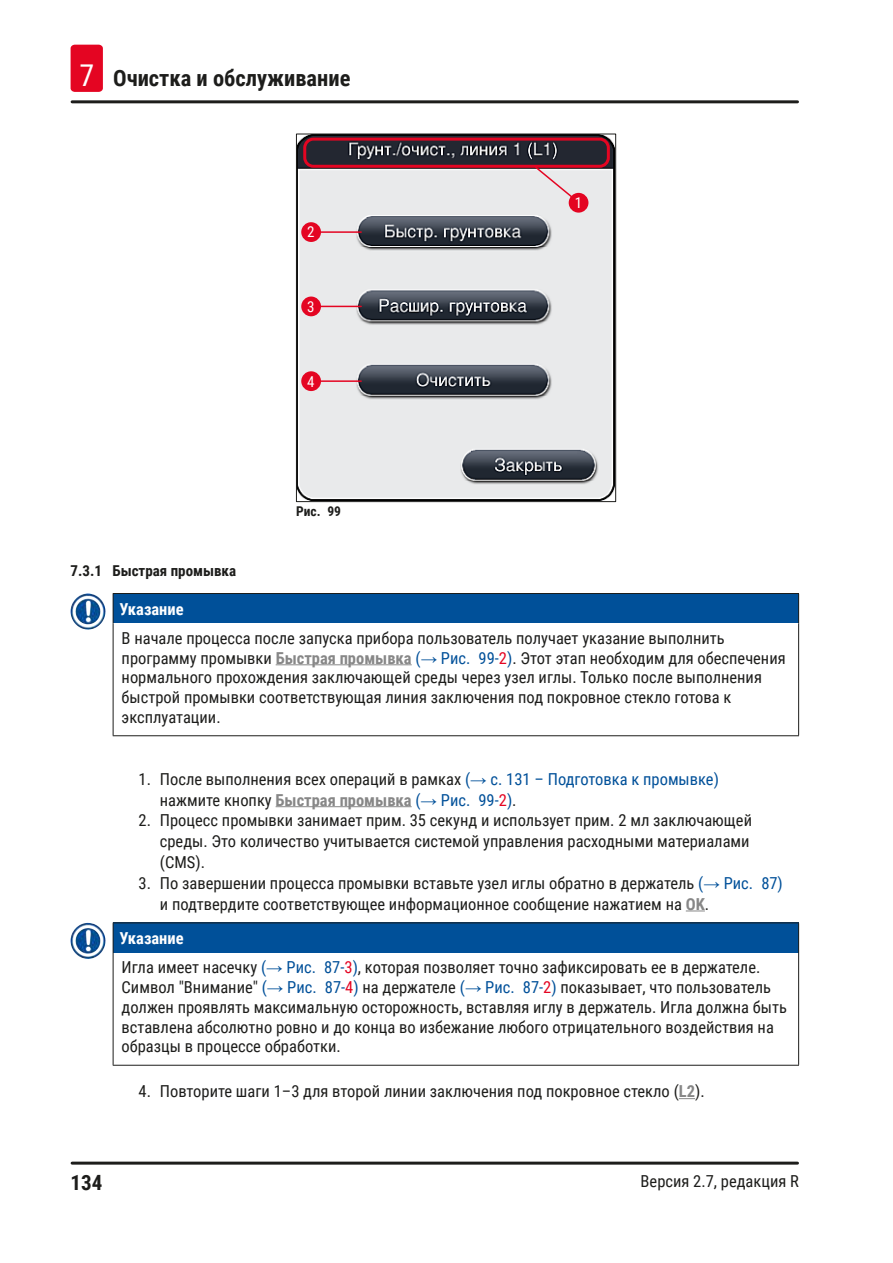
<style>
.page{position:relative;width:893px;height:1263px;background:#fff}
.page>*{position:absolute;margin:0;border:0;box-sizing:border-box;transform-origin:0 0}
.t1{font:700 22.5px "Roboto Condensed";color:#1d1d1b}
.t2{font:700 21px "Roboto Condensed";color:#1d1d1b}
.Source_of_danger{font:16.5px/19.8px "Roboto Condensed";color:#1d1d1b}
.Signalword__no_use_a{font:700 16.5px "Roboto Condensed";color:#fff}
.t3{font:700 15px "Roboto Condensed";color:#1d1d1b}
.t4{font:15px "Roboto Condensed";color:#fff}
.t5{font:700 13.5px "Roboto Condensed";color:#1d1d1b}
.s1{font-weight:400;font-size:30px;color:#fff}
.s2{font-weight:700;color:#878787}
.s3{color:#005099}
.s4{font-family:"Arial";color:#005099}
.s5{color:#e40522}
</style>
<div class="page">
<hr style="left:72px;top:1161px;width:725px;height:3px;background:#1d1d1b">
<hr style="left:72px;top:100px;width:725px;height:3px;background:#1d1d1b">
<div style="left:71px;top:45px;width:32px;height:47px;background:#e40522;border-radius:4px"></div>
<hr style="left:276px;top:806px;width:136px;height:1px;background:#878787">
<svg style="left:686px;top:910px;width:19px;height:1px"></svg>
<svg style="left:679px;top:1098px;width:16px;height:1px"></svg>
<img style="left:298px;top:136px;width:316px;height:364px">
<hr style="left:320px;top:231px;width:41px;height:2px;background:#e40522">
<hr style="left:320px;top:306px;width:41px;height:1px;background:#e40522">
<hr style="left:320px;top:380px;width:41px;height:2px;background:#e40522">
<div style="left:301px;top:222px;width:20px;height:20px;background:#e40522;border-radius:50%"></div>
<div style="left:301px;top:297px;width:20px;height:19px;background:#e40522;border-radius:50%"></div>
<div style="left:301px;top:371px;width:20px;height:20px;background:#e40522;border-radius:50%"></div>
<div style="left:569px;top:193px;width:19px;height:20px;background:#e40522;border-radius:50%"></div>
<div style="left:303px;top:138px;width:307px;height:30px;border:3px solid #e40522;border-radius:9px"></div>
<svg style="left:534px;top:165px;width:40px;height:34px"></svg>
<div style="left:296px;top:134px;width:320px;height:368px;border:1px solid #1d1d1b"></div>
<div style="left:113px;top:593px;width:686px;height:30px;background:#005099"></div>
<svg style="left:113px;top:594px;width:1px;height:29px"></svg>
<hr style="left:113px;top:623px;width:1px;height:112px;background:#1d1d1b">
<hr style="left:798px;top:623px;width:1px;height:112px;background:#1d1d1b">
<hr style="left:113px;top:735px;width:686px;height:1px;background:#1d1d1b">
<hr style="left:113px;top:593px;width:686px;height:1px;background:#1d1d1b">
<svg style="left:798px;top:594px;width:1px;height:29px"></svg>
<img style="left:71px;top:593px;width:26px;height:37px">
<hr style="left:276px;top:664px;width:136px;height:1px;background:#878787">
<div style="left:113px;top:923px;width:686px;height:30px;background:#005099"></div>
<hr style="left:113px;top:923px;width:1px;height:30px;background:#1d1d1b">
<hr style="left:113px;top:953px;width:1px;height:112px;background:#1d1d1b">
<hr style="left:798px;top:953px;width:1px;height:112px;background:#1d1d1b">
<hr style="left:113px;top:1065px;width:686px;height:1px;background:#1d1d1b">
<hr style="left:113px;top:922px;width:686px;height:1px;background:#1d1d1b">
<hr style="left:798px;top:923px;width:1px;height:30px;background:#1d1d1b">
<img style="left:71px;top:923px;width:26px;height:36px">
<h1 class="t1" style="left:79px;top:63px;width:273px"><span class="s1">7</span> Очистка и обслуживание</h1>
<p class="t4" style="left:307px;top:222px;width:9px">2</p>
<p class="t4" style="left:307px;top:296px;width:9px">3</p>
<p class="t4" style="left:307px;top:371px;width:9px">4</p>
<p class="t5" style="left:296px;top:502px;width:46px">Рис. 99</p>
<p class="t4" style="left:575px;top:192px;width:9px">1</p>
<p class="t3" style="left:71px;top:560px;width:167px">7.3.1 Быстрая промывка</p>
<p class="Signalword__no_use_a" style="left:119px;top:598px;width:66px">Указание</p>
<p class="Source_of_danger" style="left:122px;top:627px;width:666px">В начале процесса после запуска прибора пользователь получает указание выполнить программу промывки <span class="s2">Быстрая промывка</span> <span class="s3">(</span><span class="s4">→</span> <span class="s3">Рис. 99‑</span><span class="s5">2</span><span class="s3">)</span>. Этот этап необходим для обеспечения нормального прохождения заключающей среды через узел иглы. Только после выполнения быстрой промывки соответствующая линия заключения под покровное стекло готова к эксплуатации.</p>
<p class="Source_of_danger" style="left:160px;top:768px;width:561px;line-height:20.9px;text-indent:-21px">1. После выполнения всех операций в рамках <span class="s3">(</span><span class="s4">→</span> <span class="s3">с. 131 – Подготовка к промывке) </span>нажмите кнопку <span class="s2">Быстрая промывка</span> <span class="s3">(</span><span class="s4">→</span> <span class="s3">Рис. 99‑</span><span class="s5">2</span><span class="s3">)</span>.</p>
<p class="Source_of_danger" style="left:160px;top:809px;width:594px;line-height:20.9px;text-indent:-21px">2. Процесс промывки занимает прим. 35 секунд и использует прим. 2 мл заключающей среды. Это количество учитывается системой управления расходными материалами (CMS).</p>
<p class="Source_of_danger" style="left:160px;top:872px;width:624px;line-height:20.9px;text-indent:-21px">3. По завершении процесса промывки вставьте узел иглы обратно в держатель <span class="s3">(</span><span class="s4">→</span> <span class="s3">Рис. 87) </span>и подтвердите соответствующее информационное сообщение нажатием на <span class="s2">OK</span>.</p>
<p class="Signalword__no_use_a" style="left:119px;top:927px;width:66px">Указание</p>
<p class="Source_of_danger" style="left:122px;top:957px;width:667px">Игла имеет насечку <span class="s3">(</span><span class="s4">→</span> <span class="s3">Рис. 87‑</span><span class="s5">3</span><span class="s3">)</span>, которая позволяет точно зафиксировать ее в держателе.<br>Символ "Внимание" <span class="s3">(</span><span class="s4">→</span> <span class="s3">Рис. 87‑</span><span class="s5">4</span><span class="s3">)</span> на держателе <span class="s3">(</span><span class="s4">→</span> <span class="s3">Рис. 87‑</span><span class="s5">2</span><span class="s3">)</span> показывает, что пользователь должен проявлять максимальную осторожность, вставляя иглу в держатель. Игла должна быть вставлена абсолютно ровно и до конца во избежание любого отрицательного воздействия на образцы в процессе обработки.</p>
<p class="Source_of_danger" style="left:139px;top:1081px;width:568px">4. Повторите шаги 1–3 для второй линии заключения под покровное стекло (<span class="s2">L2</span>).</p>
<p class="t2" style="left:71px;top:1168px;width:33px">134</p>
<p class="Source_of_danger" style="left:641px;top:1170px;width:160px">Версия 2.7, редакция R</p>
</div>
